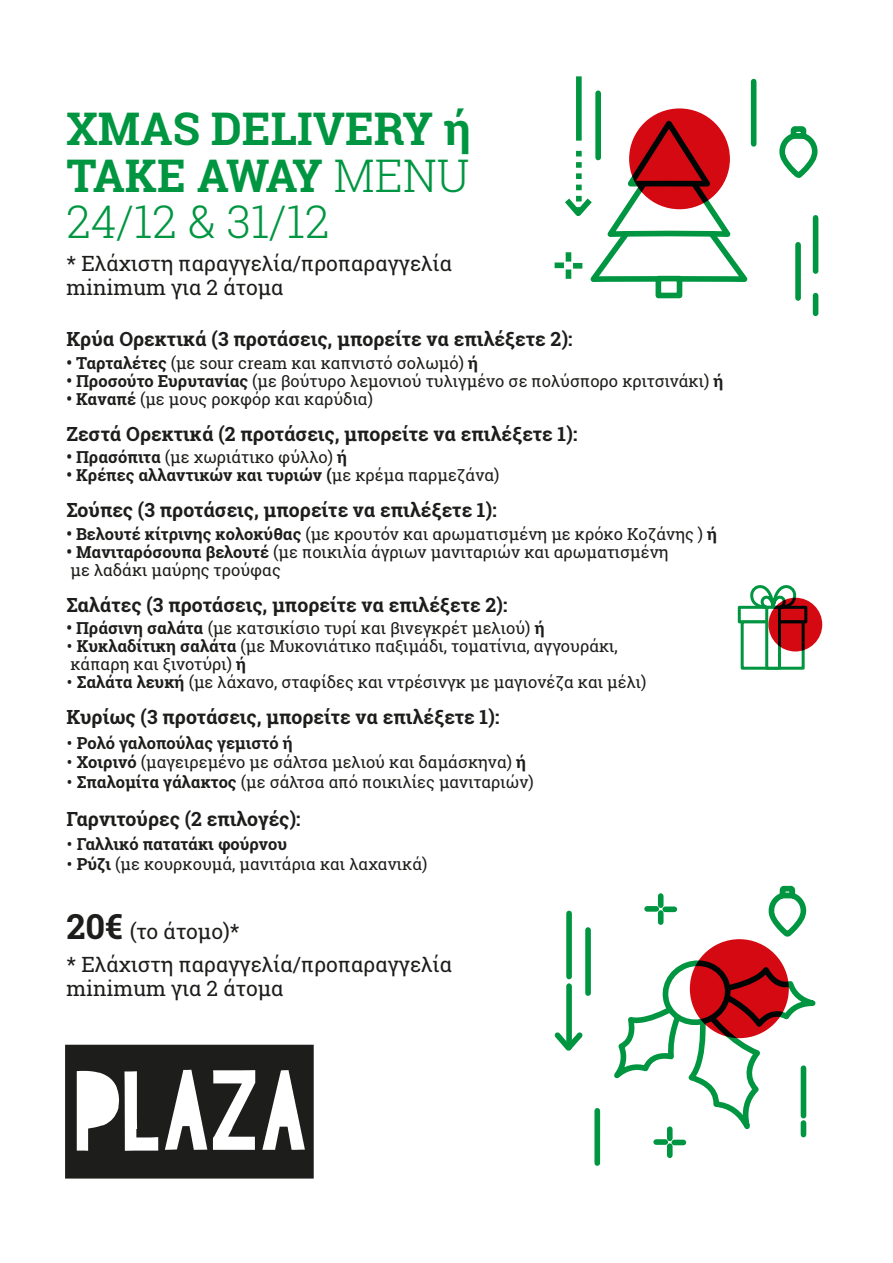
<style>
.page{position:relative;width:893px;height:1263px;background:#fff}
.page>*{position:absolute;margin:0;border:0;box-sizing:border-box;transform-origin:0 0}
.t1{font:700 45px/46.5px "Roboto Slab";color:#009641;text-align:justify}
.t2{font:21px/24px "Roboto Slab";color:#1d1d1b}
.t3{font:700 19.5px "Roboto Slab";color:#1d1d1b}
.t4{font:16.5px/18px "Roboto Slab";color:#1d1d1b}
.t5{font:700 16.5px "Roboto Slab";color:#1d1d1b}
.s1{font-weight:300}
.s2{font-weight:700}
.s3{font-weight:400}
.s4{font-family:"Open Sans"}
.s5{font-family:"Open Sans";font-weight:400}
.s6{font-weight:700;font-size:34.5px}
</style>
<div class="page">
<svg style="left:655px;top:296px;width:27px;height:2px"></svg>
<svg style="left:779px;top:126px;width:39px;height:52px"></svg>
<div style="left:813px;top:218px;width:5px;height:53px;background:#009641"></div>
<div style="left:795px;top:245px;width:6px;height:53px;background:#009641"></div>
<div style="left:813px;top:296px;width:5px;height:17px;background:#009641"></div>
<div style="left:751px;top:82px;width:5px;height:62px;background:#009641"></div>
<svg style="left:559px;top:113px;width:189px;height:183px"></svg>
<div style="left:576px;top:76px;width:6px;height:65px;background:#009641"></div>
<div style="left:595px;top:93px;width:6px;height:65px;background:#009641"></div>
<div style="left:566px;top:252px;width:5px;height:10px;background:#009641"></div>
<div style="left:555px;top:262px;width:9px;height:6px;background:#009641"></div>
<div style="left:566px;top:269px;width:5px;height:10px;background:#009641"></div>
<div style="left:573px;top:263px;width:9px;height:6px;background:#009641"></div>
<svg style="left:768px;top:885px;width:39px;height:52px"></svg>
<div style="left:690px;top:939px;width:99px;height:99px;background:#d50911;border-radius:50%"></div>
<svg style="left:554px;top:952px;width:262px;height:214px"></svg>
<div style="left:566px;top:986px;width:6px;height:61px;background:#009641"></div>
<div style="left:566px;top:913px;width:6px;height:63px;background:#009641"></div>
<div style="left:585px;top:930px;width:6px;height:63px;background:#009641"></div>
<div style="left:658px;top:896px;width:5px;height:9px;background:#009641"></div>
<div style="left:647px;top:906px;width:9px;height:6px;background:#009641"></div>
<div style="left:658px;top:913px;width:5px;height:9px;background:#009641"></div>
<div style="left:665px;top:906px;width:9px;height:6px;background:#009641"></div>
<div style="left:667px;top:1129px;width:6px;height:9px;background:#009641"></div>
<div style="left:656px;top:1139px;width:9px;height:6px;background:#009641"></div>
<div style="left:667px;top:1146px;width:6px;height:9px;background:#009641"></div>
<div style="left:674px;top:1140px;width:9px;height:5px;background:#009641"></div>
<svg style="left:65px;top:1045px;width:249px;height:133px"></svg>
<div style="left:738px;top:606px;width:69px;height:17px;background:#fff;border:3px solid #009641"></div>
<div style="left:741px;top:620px;width:64px;height:50px;background:#fff;border:3px solid #009641"></div>
<svg style="left:749px;top:585px;width:46px;height:85px"></svg>
<svg style="left:768px;top:598px;width:54px;height:53px;background:#a90a10"></svg>
<h1 class="t1" style="left:66px;top:105px;width:407px">XMAS DELIVERY ή ΤAKE AWAY <span class="s1">MENU 24/12 &amp; 31/12</span></h1>
<p class="t2" style="left:66px;top:251px;width:387px">* Eλάχιστη παραγγελία/προπαραγγελία minimum για 2 άτομα</p>
<p class="t3" style="left:66px;top:326px;width:508px">Κρύα Ορεκτικά (3 προτάσεις, μπορείτε να επιλέξετε 2):</p>
<p class="t4" style="left:66px;top:354px;width:413px"><span class="s2">• Ταρταλέτες</span> (με sour cream και καπνιστό σολωμό) <span class="s2">ή</span></p>
<p class="t4" style="left:66px;top:372px;width:659px"><span class="s2">• Προσούτο Ευρυτανίας</span> (με βούτυρο λεμονιού τυλιγμένο σε πολύσπορο κριτσινάκι) <span class="s2">ή</span></p>
<p class="t4" style="left:66px;top:390px;width:308px"><span class="s2">• Καναπέ</span> (με μους ροκφόρ και καρύδια)</p>
<p class="t3" style="left:66px;top:420px;width:512px">Ζεστά Ορεκτικά (2 προτάσεις, μπορείτε να επιλέξετε 1):</p>
<p class="t4" style="left:66px;top:448px;width:282px"><span class="s2">• Πρασόπιτα</span> (με χωριάτικο φύλλο) <span class="s2">ή</span></p>
<p class="t5" style="left:66px;top:464px;width:435px">• Κρέπες αλλαντικών και τυριών (<span class="s3">με κρέμα παρμεζάνα)</span></p>
<p class="t3" style="left:66px;top:497px;width:432px">Σούπες (3 προτάσεις, μπορείτε να επιλέξετε 1):</p>
<p class="t4" style="left:66px;top:525px;width:652px"><span class="s2">• Βελουτέ κίτρινης κολοκύθας</span> (με κρουτόν και αρωματισμένη με κρόκο Κοζάνης ) <span class="s2">ή</span></p>
<p class="t4" style="left:66px;top:543px;width:604px"><span class="s2">• Μανιταρόσουπα βελουτέ</span> (με ποικιλία άγριων μανιταριών και αρωματισμένη με λαδάκι μαύρης τρούφας</p>
<p class="t3" style="left:66px;top:591px;width:443px">Σαλάτες (3 προτάσεις, μπορείτε να επιλέξετε 2):</p>
<p class="t4" style="left:66px;top:619px;width:480px"><span class="s2">• Πράσινη σαλάτα</span> (με κατσικίσιο τυρί και βινεγκρέτ μελιού) <span class="s2">ή</span></p>
<p class="t4" style="left:66px;top:637px;width:553px"><span class="s4">•</span> <span class="s2">Κυκλαδίτικη σαλάτα</span> (με Μυκονιάτικο παξιμάδι, τοματίνια, αγγουράκι, κάπαρη και ξινοτύρι) <span class="s2">ή</span></p>
<p class="t4" style="left:66px;top:673px;width:582px"><span class="s4">•</span> <span class="s2">Σαλάτα λευκή</span> (με λάχανο, σταφίδες και ντρέσινγκ με μαγιονέζα και μέλι)</p>
<p class="t3" style="left:66px;top:704px;width:434px">Κυρίως (3 προτάσεις, μπορείτε να επιλέξετε 1):</p>
<p class="t5" style="left:66px;top:731px;width:228px"><span class="s5">•</span> Ρολό γαλoπούλας γεμιστό ή</p>
<p class="t4" style="left:66px;top:753px;width:461px"><span class="s4">•</span> <span class="s2">Xοιρινό</span> (μαγειρεμένο με σάλτσα μελιού και δαμάσκηνα) <span class="s2">ή</span></p>
<p class="t4" style="left:66px;top:773px;width:469px"><span class="s4">•</span> <span class="s2">Σπαλομίτα γάλακτος</span> (με σάλτσα από ποικιλίες μανιταριών)</p>
<p class="t3" style="left:66px;top:806px;width:236px">Γαρνιτούρες (2 επιλογές):</p>
<p class="t5" style="left:66px;top:833px;width:222px"><span class="s5">•</span> Γαλλικό πατατάκι φούρνου</p>
<p class="t4" style="left:66px;top:855px;width:363px"><span class="s4">•</span> <span class="s2">Ρύζι</span> (με κουρκουμά, μανιτάρια και λαχανικά)</p>
<p class="t2" style="left:66px;top:915px;width:387px;line-height:33px"><span class="s6">20€</span> (το άτομο)*<br>* Eλάχιστη παραγγελία/προπαραγγελία</p>
<p class="t2" style="left:66px;top:976px;width:219px">minimum για 2 άτομα</p>
</div>
